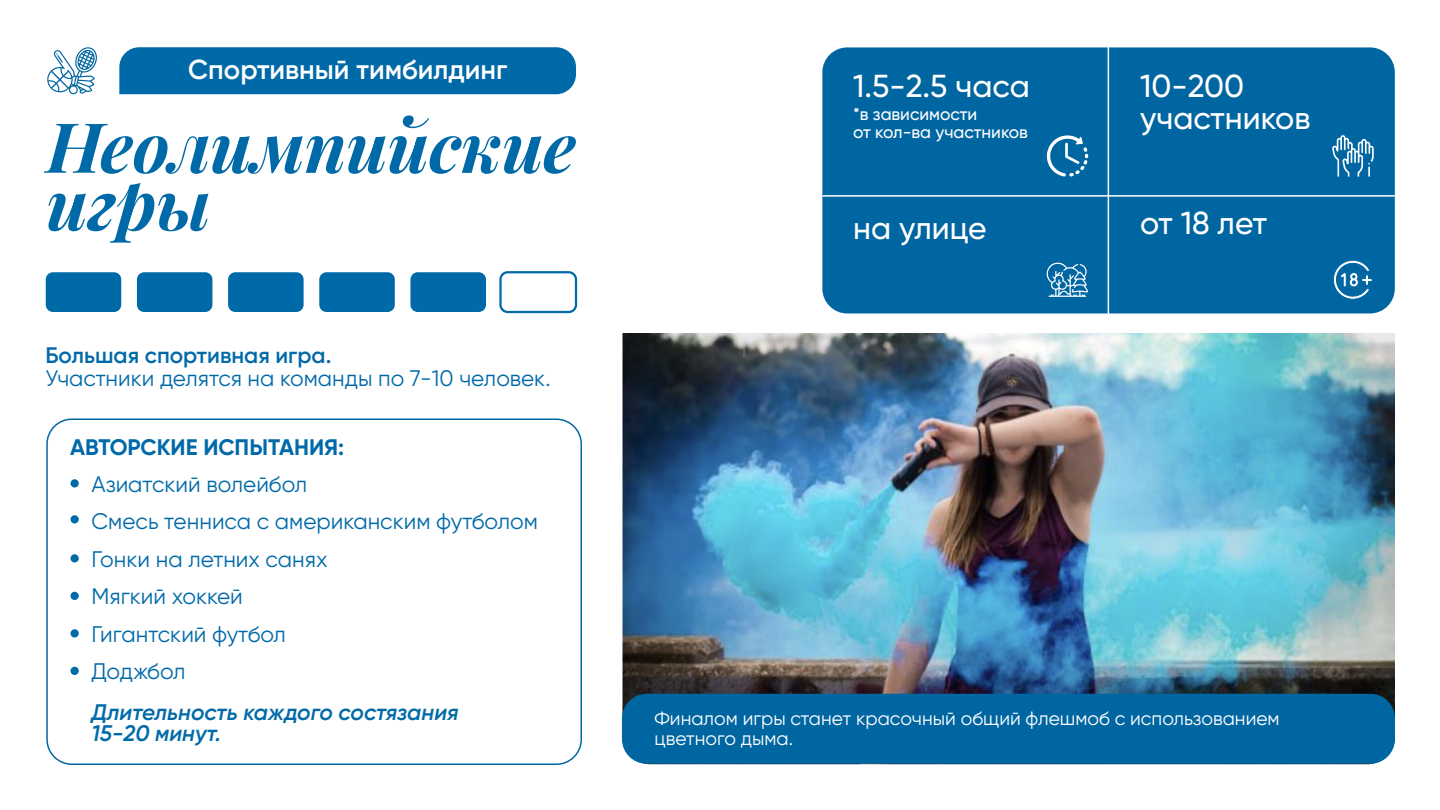
<style>
.page{position:relative;width:1440px;height:810px;background:#fff}
.page>*{position:absolute;margin:0;border:0;box-sizing:border-box;transform-origin:0 0}
.t1{font:italic 69.22px/57.4px "Playfair Display";color:#006aa9}
.t2{font:500 31.8px/31.8px "Gilroy";color:#fff}
.t3{font:600 27.53px "Gilroy";color:#fff}
.t4{font:22.5px/37.5px "Gilroy";color:#006aa9}
.t5{font:italic 600 22.5px/21.8px "Gilroy";color:#006aa9}
.t6{font:600 22.5px "Gilroy";color:#006aa9}
.t7{font:700 22.5px "Gilroy";color:#006aa9}
.t8{font:19.2px/19.9px "Gilroy";color:#fff}
.t9{font:500 17.25px/18px "Gilroy";color:#fff}
</style>
<div class="page">
<svg style="left:47px;top:47px;width:50px;height:48px"></svg>
<div style="left:119px;top:47px;width:457px;height:47px;background:#006aa9"></div>
<div style="left:46px;top:272px;width:75px;height:40px;background:#006aa9;border-radius:7px"></div>
<div style="left:137px;top:272px;width:75px;height:40px;background:#006aa9;border-radius:7px"></div>
<div style="left:228px;top:272px;width:76px;height:40px;background:#006aa9;border-radius:7px"></div>
<div style="left:319px;top:272px;width:76px;height:40px;background:#006aa9;border-radius:7px"></div>
<div style="left:499px;top:271px;width:78px;height:42px;border:2px solid #006aa9;border-radius:7px"></div>
<div style="left:410px;top:272px;width:76px;height:40px;background:#006aa9;border-radius:7px"></div>
<div style="left:822px;top:47px;width:573px;height:266px;background:#0066a2;border-radius:25px"></div>
<div style="left:46px;top:418px;width:536px;height:347px;border:2px solid #0066a2;border-radius:25px"></div>
<hr style="left:1108px;top:42px;width:1px;height:272px;background:#fff">
<hr style="left:822px;top:195px;width:573px;height:2px;background:#fff">
<svg style="left:1047px;top:135px;width:41px;height:42px"></svg>
<svg style="left:1332px;top:135px;width:42px;height:42px"></svg>
<svg style="left:1046px;top:262px;width:42px;height:35px"></svg>
<svg style="left:1333px;top:260px;width:40px;height:39px"></svg>
<div style="left:70px;top:479px;width:9px;height:9px;background:#006aa9;border-radius:50%"></div>
<div style="left:70px;top:554px;width:9px;height:8px;background:#006aa9;border-radius:50%"></div>
<div style="left:70px;top:592px;width:9px;height:8px;background:#006aa9;border-radius:50%"></div>
<div style="left:70px;top:667px;width:9px;height:8px;background:#006aa9;border-radius:50%"></div>
<div style="left:70px;top:515px;width:9px;height:9px;background:#006aa9;border-radius:50%"></div>
<div style="left:70px;top:629px;width:9px;height:9px;background:#006aa9;border-radius:50%"></div>
<img style="left:622px;top:333px;width:773px;height:431px">
<div style="left:622px;top:694px;width:773px;height:70px;background:#0066a2;border-radius:25px"></div>
<p class="t3" style="left:188px;top:52px;width:321px">Спортивный тимбилдинг</p>
<h1 class="t1" style="left:47px;top:113px;width:531px">Неолимпийские игры</h1>
<p class="t6" style="left:45px;top:341px;width:288px">Большая спортивная игра.</p>
<p class="t4" style="left:45px;top:360px;width:507px">Участники делятся на команды по 7-10 человек.</p>
<p class="t7" style="left:70px;top:433px;width:276px">АВТОРСКИЕ ИСПЫТАНИЯ:</p>
<h2 class="t2" style="left:853px;top:70px;width:178px">1.5-2.5 часа</h2>
<p class="t9" style="left:853px;top:105px;width:176px">*в зависимости<br>от кол-ва участников</p>
<h2 class="t2" style="left:853px;top:212px;width:135px">на улице</h2>
<h2 class="t2" style="left:1140px;top:70px;width:172px">10-200 участников</h2>
<h2 class="t2" style="left:1140px;top:207px;width:129px">от 18 лет</h2>
<p class="t4" style="left:92px;top:465px;width:448px">Азиатский волейбол<br>Смесь тенниса с американским футболом<br>Гонки на летних санях<br>Мягкий хоккей<br>Гигантский футбол<br>Доджбол</p>
<p class="t5" style="left:92px;top:701px;width:369px">Длительность каждого состязания<br>15-20 минут.</p>
<p class="t8" style="left:654px;top:708px;width:627px">Финалом игры станет красочный общий флешмоб с использованием цветного дыма.</p>
</div>
